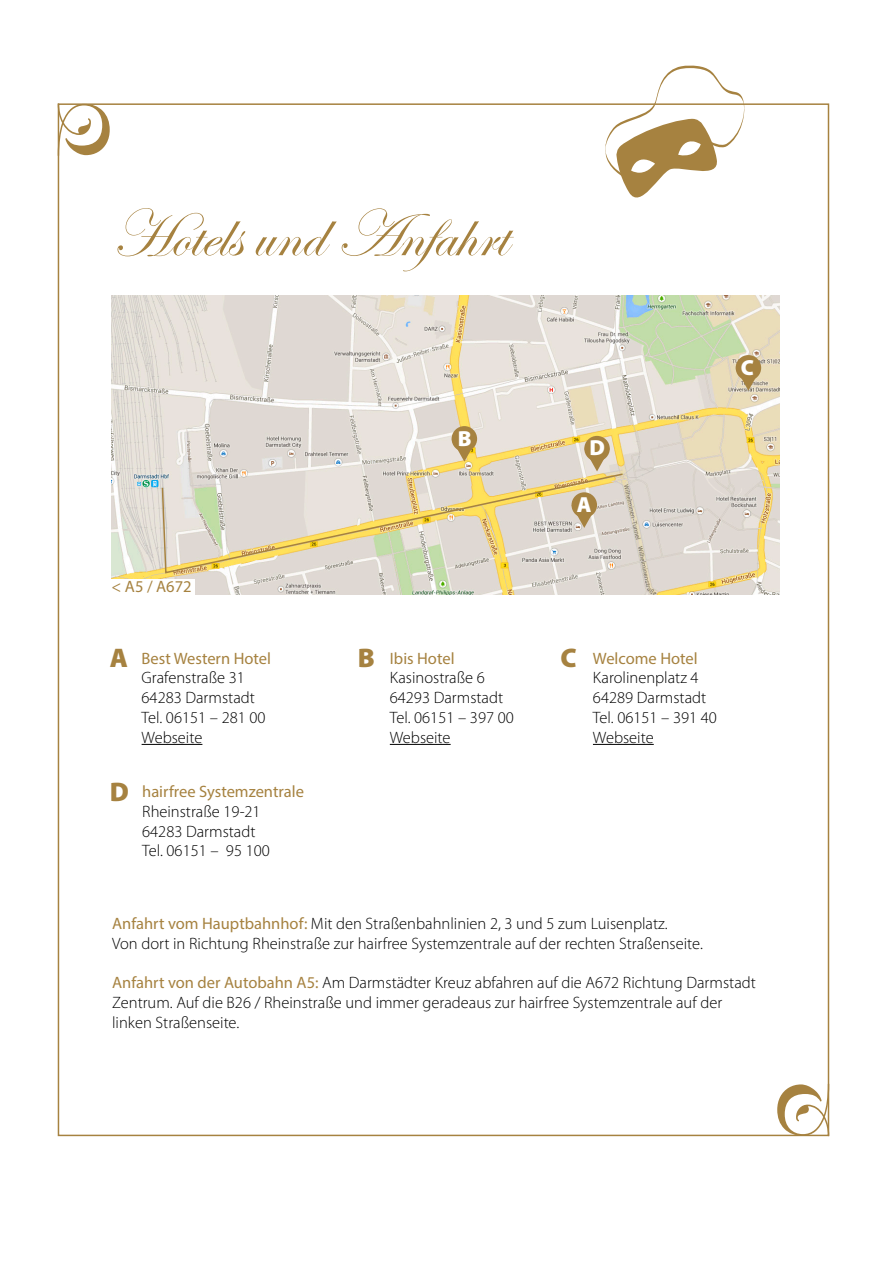
<style>
.page{position:relative;width:893px;height:1263px;background:#fff}
.page>*{position:absolute;margin:0;border:0;box-sizing:border-box;transform-origin:0 0}
.t1{font:67.5px "Edwardian Script ITC";color:#a68240}
.t2{font:900 27px "Myriad Pro";color:#a68240}
.t3{font:900 21.9px "Myriad Pro";color:#fff}
.t4{font:300 16.5px/19.8px "Myriad Pro";color:#000}
.t5{font:16.5px "Myriad Pro";color:#a68240}
.s1{font-weight:400;color:#a68240}
</style>
<div class="page">
<hr style="left:142px;top:744px;width:60px;height:1px;background:#000">
<hr style="left:390px;top:744px;width:61px;height:1px;background:#000">
<hr style="left:593px;top:744px;width:61px;height:1px;background:#000">
<img style="left:112px;top:296px;width:668px;height:298px">
<div style="left:452px;top:426px;width:25px;height:26px;background:#a68240;border-radius:50%"></div>
<svg style="left:452px;top:441px;width:25px;height:21px"></svg>
<div style="left:584px;top:436px;width:26px;height:25px;background:#a68240;border-radius:50%"></div>
<svg style="left:584px;top:449px;width:26px;height:22px"></svg>
<div style="left:736px;top:355px;width:25px;height:26px;background:#a68240;border-radius:50%"></div>
<svg style="left:736px;top:370px;width:25px;height:21px"></svg>
<div style="left:112px;top:580px;width:83px;height:15px;background:#fff"></div>
<svg style="left:161px;top:472px;width:463px;height:102px;background:#dfd6bd"></svg>
<svg style="left:777px;top:1084px;width:52px;height:52px"></svg>
<svg style="left:58px;top:103px;width:52px;height:53px"></svg>
<svg style="left:604px;top:65px;width:141px;height:133px"></svg>
<p class="t1" style="left:112px;top:197px;width:397px">Hotels und Anfahrt</p>
<p class="t3" style="left:458px;top:426px;width:15px">B</p>
<p class="t3" style="left:590px;top:436px;width:17px">D</p>
<p class="t3" style="left:577px;top:492px;width:16px">A</p>
<p class="t3" style="left:741px;top:355px;width:15px">C</p>
<p class="t5" style="left:112px;top:576px;width:82px">&lt; A5 / A672</p>
<p class="t2" style="left:560px;top:643px;width:18px">C</p>
<p class="t2" style="left:358px;top:643px;width:19px">B</p>
<p class="t5" style="left:593px;top:648px;width:106px">Welcome Hotel</p>
<p class="t4" style="left:593px;top:668px;width:107px">Karolinenplatz 4</p>
<p class="t4" style="left:593px;top:688px;width:115px">64289 Darmstadt</p>
<p class="t4" style="left:593px;top:707px;width:125px">Tel. 06151 – 391 40</p>
<p class="t4" style="left:593px;top:727px;width:62px">Webseite</p>
<p class="t2" style="left:110px;top:643px;width:20px">A</p>
<p class="t5" style="left:390px;top:648px;width:66px">Ibis Hotel</p>
<p class="t4" style="left:390px;top:668px;width:97px">Kasinostraße 6</p>
<p class="t4" style="left:390px;top:688px;width:115px">64293 Darmstadt</p>
<p class="t4" style="left:390px;top:707px;width:125px">Tel. 06151 – 397 00</p>
<p class="t4" style="left:390px;top:727px;width:62px">Webseite</p>
<p class="t5" style="left:142px;top:648px;width:131px">Best Western Hotel</p>
<p class="t4" style="left:142px;top:668px;width:105px">Grafenstraße 31</p>
<p class="t4" style="left:142px;top:688px;width:115px">64283 Darmstadt</p>
<p class="t4" style="left:142px;top:707px;width:125px">Tel. 06151 – 281 00</p>
<p class="t4" style="left:142px;top:727px;width:62px">Webseite</p>
<p class="t2" style="left:110px;top:776px;width:21px">D</p>
<p class="t5" style="left:142px;top:781px;width:163px">hairfree Systemzentrale</p>
<p class="t4" style="left:142px;top:801px;width:120px">Rheinstraße 19-21</p>
<p class="t4" style="left:142px;top:821px;width:115px">64283 Darmstadt</p>
<p class="t4" style="left:142px;top:841px;width:129px">Tel. 06151 – 95 100</p>
<p class="t4" style="left:112px;top:913px;width:557px"><span class="s1">Anfahrt vom Hauptbahnhof:</span> Mit den Straßenbahnlinien 2, 3 und 5 zum Luisenplatz.</p>
<p class="t4" style="left:112px;top:933px;width:592px">Von dort in Richtung Rheinstraße zur hairfree Systemzentrale auf der rechten Straßenseite.</p>
<p class="t4" style="left:112px;top:973px;width:645px"><span class="s1">Anfahrt von der Autobahn A5:</span> Am Darmstädter Kreuz abfahren auf die A672 Richtung Darmstadt<br>Zentrum. Auf die B26 / Rheinstraße und immer geradeaus zur hairfree Systemzentrale auf der</p>
<p class="t4" style="left:112px;top:1012px;width:129px">linken Straßenseite.</p>
</div>
